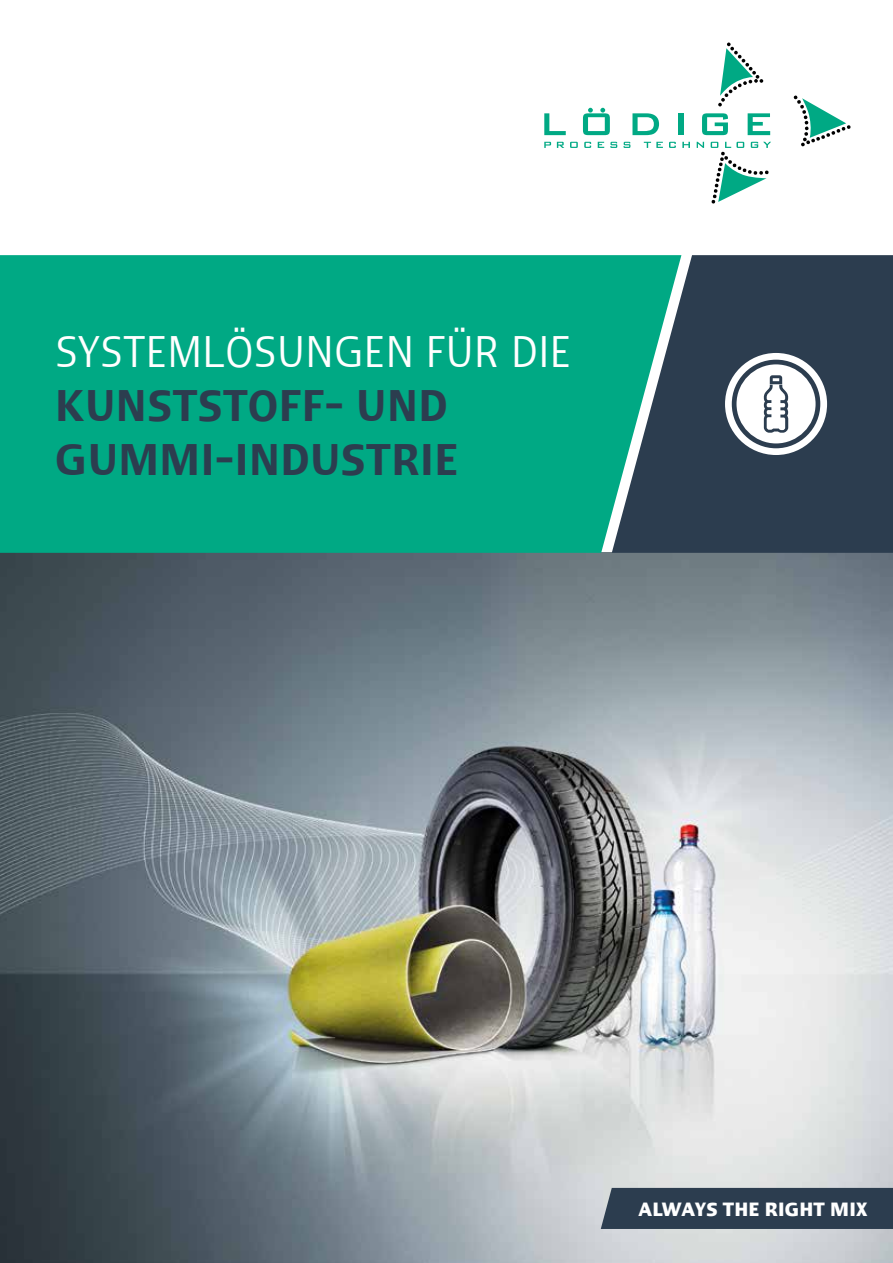
<style>
.page{position:relative;width:893px;height:1263px;background:#fff}
.page>*{position:absolute;margin:0;border:0;box-sizing:border-box;transform-origin:0 0}
.t1{font:600 condensed 45px/54px "Ergo Com";letter-spacing:.01em;color:#2c3d4f}
.t2{font:condensed 45px "Ergo Com";letter-spacing:.01em;color:#fff}
.t3{font:700 condensed 19.5px "Ergo Com";letter-spacing:.01em;color:#fff}
</style>
<div class="page">
<img style="left:0;top:553px;width:893px;height:710px">
<div style="left:0;top:255px;width:612px;height:298px;background:#00a984"></div>
<svg style="left:612px;top:255px;width:281px;height:298px;background:#2f515c"></svg>
<div style="left:725px;top:353px;width:102px;height:102px;background:#fff;border-radius:50%"></div>
<svg style="left:718px;top:43px;width:45px;height:63px"></svg>
<svg style="left:793px;top:95px;width:57px;height:52px"></svg>
<svg style="left:697px;top:113px;width:74px;height:90px"></svg>
<svg style="left:544px;top:108px;width:146px;height:40px"></svg>
<div style="left:601px;top:1188px;width:292px;height:41px;background:#2c3d4f"></div>
<svg style="left:732px;top:360px;width:88px;height:88px"></svg>
<p class="t2" style="left:55px;top:319px;width:517px">SYSTEMLÖSUNGEN FÜR DIE</p>
<p class="t1" style="left:55px;top:374px;width:404px">KUNSTSTOFF- UND<br>GUMMI-INDUSTRIE</p>
<p class="t3" style="left:638px;top:1194px;width:230px">ALWAYS THE RIGHT MIX</p>
</div>
